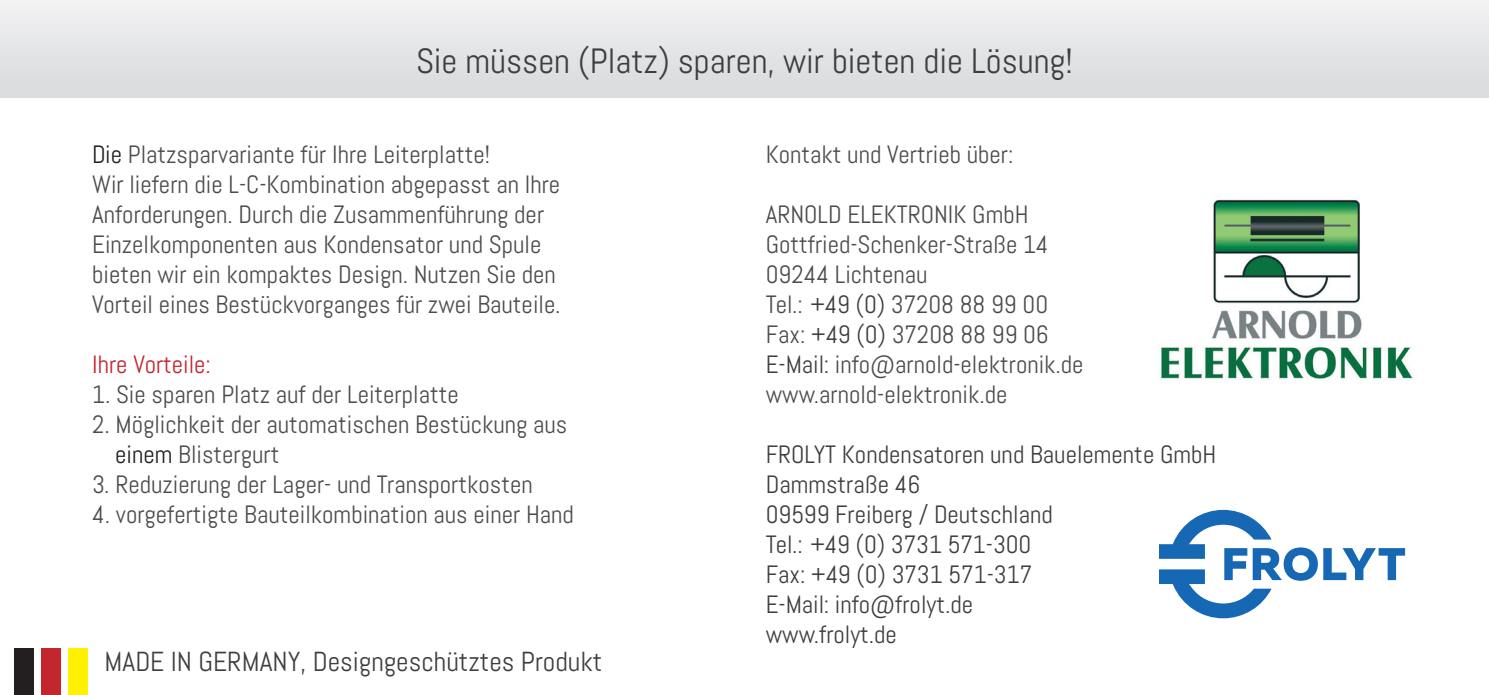
<style>
.page{position:relative;width:1489px;height:695px;background:#fff}
.page>*{position:absolute;margin:0;border:0;box-sizing:border-box;transform-origin:0 0}
.t1{font:35px "Abel";color:#3e3e3f}
.t2{font:27.5px "Abel";color:#3e3e3f}
.t3{font:25px/30px "Abel";color:#4b4c4d}
.t4{font:25px/30px "Abel";color:#3e3e3f}
.t5{font:25px "Abel";color:#c3262c}
.s1{color:#231f20}
.s2{color:#3e3e3f}
</style>
<div class="page">
<div style="left:0;top:0;width:1488px;height:97px;background:#e4e5e7"></div>
<div style="left:14px;top:648px;width:20px;height:46px;background:#231f20"></div>
<div style="left:41px;top:648px;width:20px;height:46px;background:#c3262c"></div>
<div style="left:68px;top:648px;width:20px;height:46px;background:#fff101"></div>
<svg style="left:1159px;top:510px;width:245px;height:108px"></svg>
<img style="left:1161px;top:199px;width:252px;height:180px">
<h1 class="t1" style="left:416px;top:39px;width:658px">Sie müssen (Platz) sparen, wir bieten die Lösung!</h1>
<p class="t3" style="left:92px;top:139px;width:470px"><span class="s1">Die</span> Platzsparvariante für Ihre Leiterplatte!<br>Wir liefern die L-C-Kombination abgepasst an Ihre Anforderungen. Durch die Zusammenführung der Einzelkomponenten aus Kondensator und Spule bieten wir ein kompaktes Design. Nutzen Sie den Vorteil eines Bestückvorganges für zwei Bauteile.</p>
<p class="t5" style="left:92px;top:348px;width:120px">Ihre Vorteile:</p>
<p class="t3" style="left:92px;top:379px;width:368px">1. Sie sparen Platz auf der Leiterplatte</p>
<p class="t3" style="left:115px;top:409px;width:454px;text-indent:-23px">2. Möglichkeit der automatischen Bestückung aus <span class="s1">einem</span> Blistergurt</p>
<p class="t3" style="left:92px;top:469px;width:442px">3. Reduzierung der Lager- und Transportkosten</p>
<p class="t3" style="left:92px;top:499px;width:483px">4. vorgefertigte Bauteilkombination aus einer Hand</p>
<p class="t2" style="left:105px;top:643px;width:499px">MADE IN GERMANY, Designgeschütztes Produkt</p>
<p class="t3" style="left:765px;top:139px;width:249px">Kontakt und Vertrieb über:</p>
<p class="t3" style="left:765px;top:199px;width:319px">ARNOLD ELEKTRONIK GmbH<br>Gottfried-Schenker-Straße 14<br>09244 Lichtenau<br>Tel.: <span class="s2">+49 (0)</span> 37208 88 99 00<br>Fax: <span class="s2">+49 (0)</span> 37208 88 99 06<br><span class="s2">E-Mail:</span> info@arnold-elektronik.de www.arnold-elektronik.de</p>
<p class="t4" style="left:765px;top:439px;width:452px">FROLYT Kondensatoren und Bauelemente GmbH<br>Dammstraße 46<br>09599 Freiberg / Deutschland<br>Tel.: +49 (0) 3731 571-300<br>Fax: +49 (0) 3731 571-317<br>E-Mail: info@frolyt.de<br>www.frolyt.de</p>
</div>
